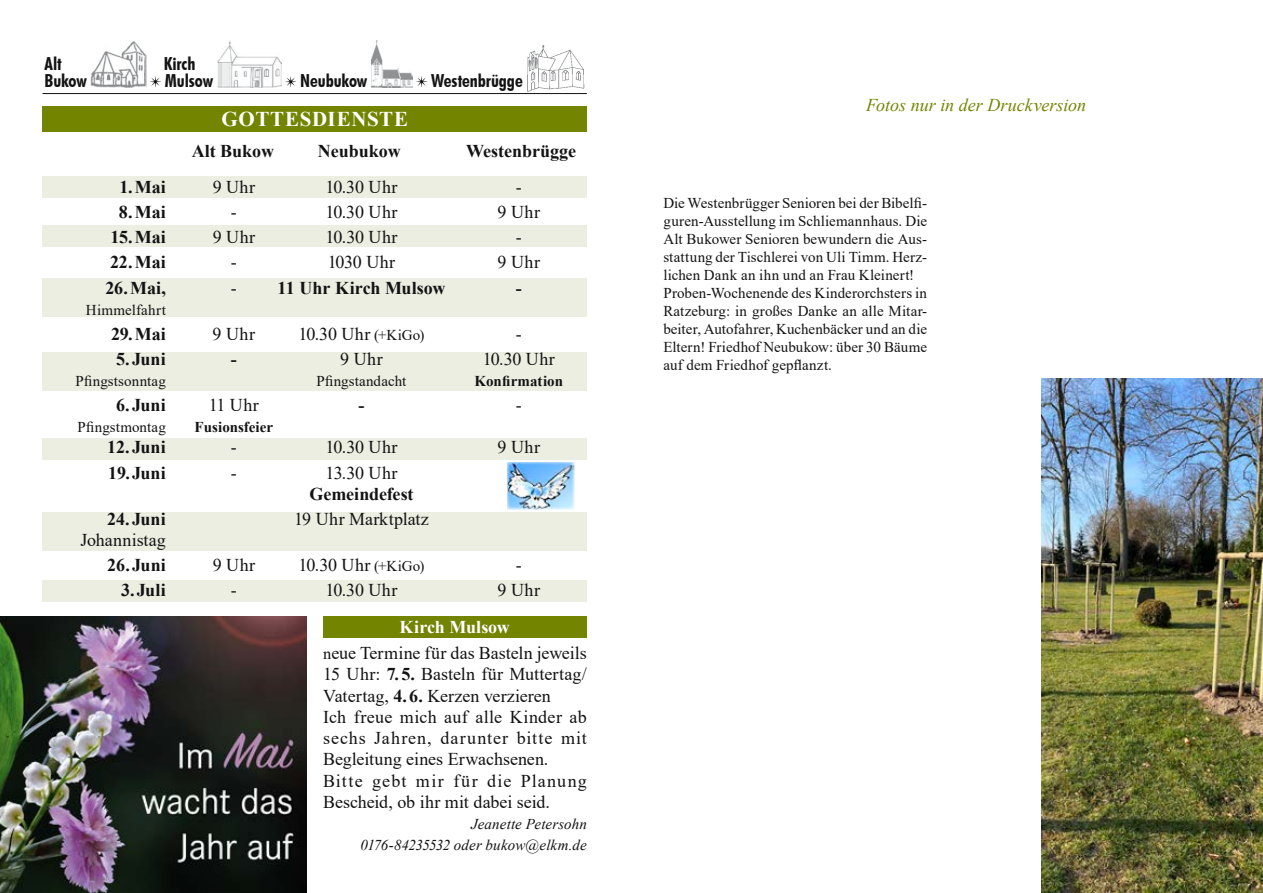
<style>
.page{position:relative;width:1263px;height:893px;background:#fff}
.page>*{position:absolute;margin:0;border:0;box-sizing:border-box;transform-origin:0 0}
.t1{font:700 21px "Times New Roman";letter-spacing:.03em;color:#fff}
.t2{font:18px/21.3px "Times New Roman";letter-spacing:.015em;color:#141314}
.t3{font:700 18px "Times New Roman";color:#141314}
.t4{font:700 condensed 18px "Futura BT";letter-spacing:-.005em;color:#141314}
.t5{font:italic 18px "Times New Roman";color:#728400}
.t6{font:700 18px "Times New Roman";color:#fff}
.t7{font:15px/18px "Times New Roman";letter-spacing:.005em;color:#141314}
.t8{font:italic 15px/21.3px "Times New Roman";letter-spacing:.005em;color:#141314;text-align:right}
.t9{font:700 15px "Times New Roman";color:#141314}
.s1{font-weight:400}
.s2{font-size:15px}
.s3{font-size:16.5px}
.s4{font-weight:700}
</style>
<div class="page">
<div style="left:43px;top:176px;width:544px;height:22px;background:#ebeee1"></div>
<div style="left:43px;top:225px;width:544px;height:22px;background:#ebeee1"></div>
<div style="left:43px;top:279px;width:544px;height:38px;background:#ebeee1"></div>
<div style="left:43px;top:352px;width:544px;height:38px;background:#ebeee1"></div>
<div style="left:43px;top:438px;width:544px;height:21px;background:#ebeee1"></div>
<div style="left:43px;top:580px;width:544px;height:22px;background:#ebeee1"></div>
<div style="left:43px;top:512px;width:544px;height:39px;background:#ebeee1"></div>
<hr style="left:43px;top:93px;width:544px;height:1px;background:#141314">
<img style="left:91px;top:41px;width:55px;height:46px">
<svg style="left:150px;top:76px;width:11px;height:11px"></svg>
<img style="left:217px;top:40px;width:64px;height:47px">
<svg style="left:285px;top:76px;width:11px;height:11px"></svg>
<img style="left:371px;top:40px;width:41px;height:47px">
<svg style="left:416px;top:76px;width:11px;height:11px"></svg>
<img style="left:527px;top:45px;width:58px;height:46px">
<img style="left:507px;top:462px;width:68px;height:47px">
<img style="left:0;top:617px;width:306px;height:276px">
<img style="left:1042px;top:378px;width:221px;height:515px">
<div style="left:43px;top:106px;width:544px;height:26px;background:#728400"></div>
<div style="left:323px;top:617px;width:263px;height:21px;background:#728400"></div>
<p class="t4" style="left:45px;top:53px;width:19px">Alt</p>
<p class="t4" style="left:164px;top:53px;width:33px">Kirch</p>
<p class="t4" style="left:45px;top:70px;width:44px">Bukow</p>
<p class="t4" style="left:165px;top:70px;width:50px">Mulsow</p>
<p class="t4" style="left:300px;top:70px;width:69px">Neubukow</p>
<p class="t4" style="left:431px;top:70px;width:93px">Westenbrügge</p>
<h1 class="t1" style="left:221px;top:104px;width:188px">GOTTESDIENSTE</h1>
<p class="t3" style="left:192px;top:138px;width:84px">Alt Bukow</p>
<p class="t3" style="left:318px;top:138px;width:85px">Neubukow</p>
<p class="t3" style="left:466px;top:138px;width:111px">Westenbrügge</p>
<p class="t3" style="left:120px;top:174px;width:48px">1.Mai</p>
<p class="t2" style="left:213px;top:175px;width:44px">9 Uhr</p>
<p class="t2" style="left:325px;top:175px;width:73px">10.30 Uhr</p>
<p class="t2" style="left:516px;top:175px;width:7px">-</p>
<p class="t3" style="left:119px;top:199px;width:49px">8.Mai</p>
<p class="t2" style="left:231px;top:201px;width:7px">-</p>
<p class="t2" style="left:325px;top:201px;width:73px">10.30 Uhr</p>
<p class="t2" style="left:498px;top:201px;width:44px">9 Uhr</p>
<p class="t3" style="left:111px;top:224px;width:57px">15.Mai</p>
<p class="t2" style="left:213px;top:226px;width:44px">9 Uhr</p>
<p class="t2" style="left:325px;top:226px;width:73px">10.30 Uhr</p>
<p class="t2" style="left:516px;top:226px;width:7px">-</p>
<p class="t3" style="left:110px;top:249px;width:57px">22.Mai</p>
<p class="t2" style="left:231px;top:251px;width:7px">-</p>
<p class="t2" style="left:328px;top:251px;width:69px">1030 Uhr</p>
<p class="t2" style="left:498px;top:251px;width:44px">9 Uhr</p>
<p class="t3" style="left:105px;top:275px;width:62px">26.Mai,</p>
<p class="t3" style="left:231px;top:275px;width:216px"><span class="s1">-</span> 11 Uhr Kirch Mulsow</p>
<p class="t3" style="left:516px;top:275px;width:7px">-</p>
<p class="t7" style="left:86px;top:300px;width:81px">Himmelfahrt</p>
<p class="t3" style="left:111px;top:321px;width:56px">29.Mai</p>
<p class="t2" style="left:213px;top:323px;width:44px">9 Uhr</p>
<p class="t2" style="left:298px;top:323px;width:127px">10.30 Uhr <span class="s2">(+KiGo)</span></p>
<p class="t2" style="left:516px;top:323px;width:7px">-</p>
<p class="t3" style="left:116px;top:346px;width:51px">5.Juni</p>
<p class="t3" style="left:231px;top:346px;width:7px">-</p>
<p class="t2" style="left:340px;top:348px;width:44px">9 Uhr</p>
<p class="t2" style="left:483px;top:348px;width:73px">10.30 Uhr</p>
<p class="t7" style="left:76px;top:372px;width:92px">Pfingstsonntag</p>
<p class="t7" style="left:316px;top:372px;width:92px">Pfingstandacht</p>
<p class="t9" style="left:475px;top:370px;width:90px">Konfirmation</p>
<p class="t3" style="left:116px;top:392px;width:51px">6. Juni</p>
<p class="t2" style="left:209px;top:394px;width:51px">11 Uhr</p>
<p class="t3" style="left:358px;top:392px;width:7px">-</p>
<p class="t2" style="left:516px;top:394px;width:7px">-</p>
<p class="t7" style="left:78px;top:418px;width:90px">Pfingstmontag</p>
<p class="t9" style="left:195px;top:417px;width:80px">Fusionsfeier</p>
<p class="t3" style="left:107px;top:434px;width:60px">12. Juni</p>
<p class="t2" style="left:231px;top:436px;width:7px">-</p>
<p class="t2" style="left:325px;top:436px;width:73px">10.30 Uhr</p>
<p class="t2" style="left:498px;top:436px;width:44px">9 Uhr</p>
<p class="t3" style="left:108px;top:460px;width:59px">19. Juni</p>
<p class="t2" style="left:231px;top:461px;width:7px">-</p>
<p class="t2" style="left:325px;top:461px;width:73px">13.30 Uhr</p>
<p class="t2" style="left:516px;top:461px;width:7px">-</p>
<p class="t3" style="left:309px;top:481px;width:106px">Gemeindefest</p>
<p class="t3" style="left:107px;top:506px;width:60px">24. Juni</p>
<p class="t2" style="left:294px;top:508px;width:136px">19 Uhr Marktplatz</p>
<p class="t2" style="left:80px;top:529px;width:87px">Johannistag</p>
<p class="t3" style="left:107px;top:552px;width:60px">26. Juni</p>
<p class="t2" style="left:213px;top:554px;width:44px">9 Uhr</p>
<p class="t2" style="left:298px;top:554px;width:127px">10.30 Uhr <span class="s2">(+KiGo)</span></p>
<p class="t2" style="left:516px;top:554px;width:7px">-</p>
<p class="t3" style="left:121px;top:577px;width:46px">3. Juli</p>
<p class="t2" style="left:231px;top:579px;width:7px">-</p>
<p class="t2" style="left:325px;top:579px;width:73px">10.30 Uhr</p>
<p class="t2" style="left:498px;top:579px;width:44px">9 Uhr</p>
<p class="t6" style="left:399px;top:614px;width:112px">Kirch Mulsow</p>
<p class="t2" style="left:323px;top:642px;width:265px"><span class="s3">n</span>eue Termine für das Basteln jeweils<br>15 Uhr: <span class="s4">7. 5.</span> Basteln für Muttertag/<br>Vatertag, <span class="s4">4.6.</span> Kerzen verzieren<br>Ich freue mich auf alle Kinder ab sechs Jahren, darunter bitte mit<br>Begleitung eines Erwachsenen.<br>Bitte gebt mir für die Planung<br>Bescheid, ob ihr mit dabei seid.</p>
<p class="t8" style="left:360px;top:813px;width:228px">Jeanette Petersohn<br>0176-84235532 oder bukow@elkm.de</p>
<p class="t5" style="left:866px;top:93px;width:222px">Fotos nur in der Druckversion</p>
<p class="t7" style="left:663px;top:193px;width:265px">Die Westenbrügger Senioren bei der Bibelfi&shy;guren-Ausstellung im Schliemannhaus. Die Alt Bukower Senioren bewundern die Aus&shy;stattung der Tischlerei von Uli Timm. Herz&shy;lichen Dank an ihn und an Frau Kleinert!<br>Proben-Wochenende des Kinderorchsters in Ratzeburg: in großes Danke an alle Mitar&shy;beiter, Autofahrer, Kuchenbäcker und an die Eltern! Friedhof Neubukow: über 30 Bäume auf dem Friedhof gepflanzt.</p>
</div>
